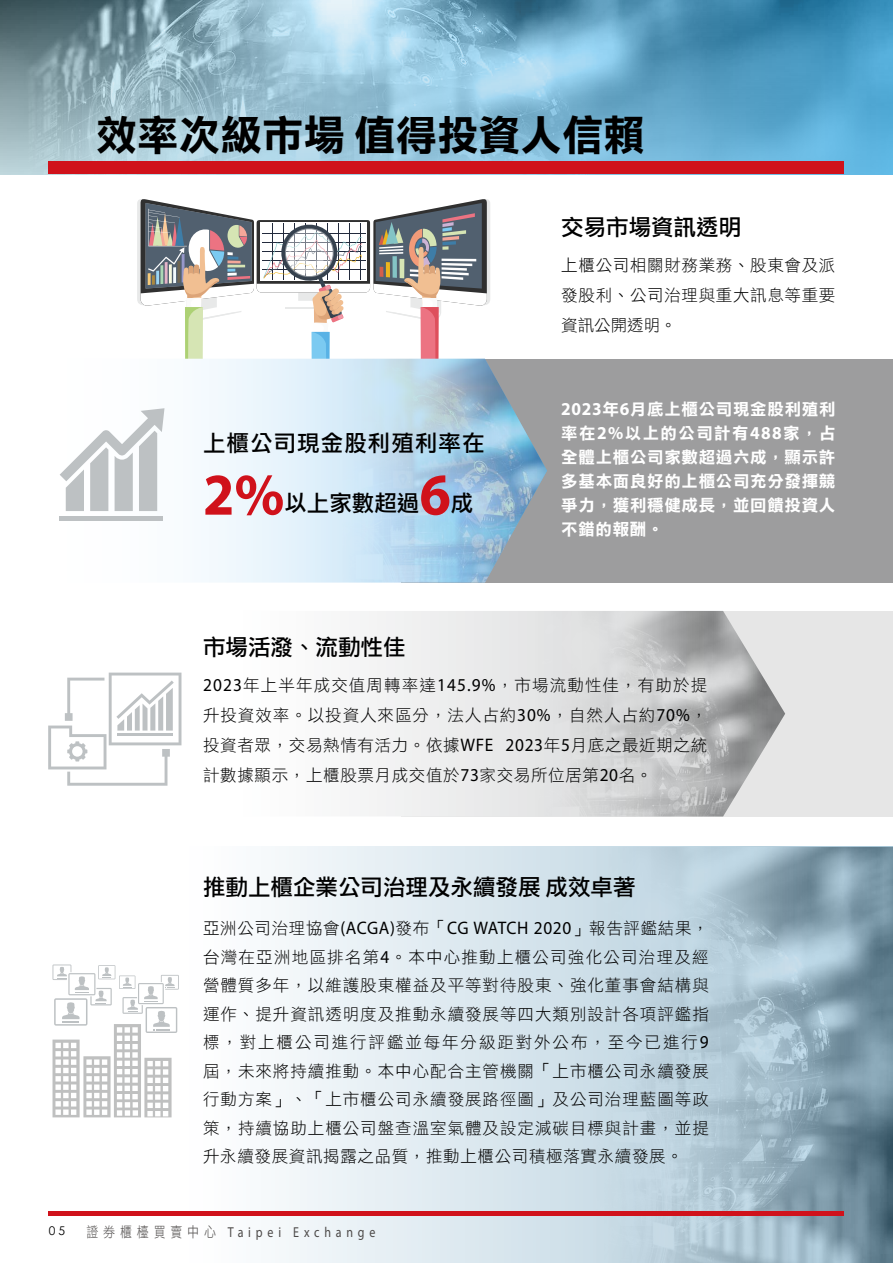
<style>
.page{position:relative;width:893px;height:1263px;background:#fff}
.page>*{position:absolute;margin:0;border:0;box-sizing:border-box;transform-origin:0 0}
.t1{font:700 59.55px "Myriad Pro";color:#d0121b;scale:.95 1}
.t2{font:42px "DF Li Hei Std W7";color:#000}
.t3{font:22.5px "DF Li Hei Std W5";color:#000}
.t4{font:22.5px "DF Li Hei Std W5";letter-spacing:.045em;color:#000}
.t5{font:16.5px/28.5px "DF Li Hei Std W3";letter-spacing:.04em;color:#000;text-align:justify}
.t6{font:16.5px/24px "DF Li Hei Std W7";letter-spacing:.04em;color:#fff;text-align:justify}
.t7{font:14.4px "Myriad Pro";letter-spacing:.4em;color:#4c4948;scale:.83 1}
.t8{font:12px "Century Gothic";color:#000}
.s1{font-family:"Myriad Pro";font-weight:700;font-size:18.15px}
.s2{font-family:"Myriad Pro";font-size:18.15px}
.s3{font-family:"DF Li Hei Std W3"}
</style>
<div class="page">
<div style="left:174px;top:846px;width:719px;height:417px;background:linear-gradient(to bottom,#f3f7fa,#f3f7fa)"></div>
<img style="left:400px;top:848px;width:493px;height:415px">
<img style="left:0;top:0;width:893px;height:174px">
<hr style="left:49px;top:1211px;width:795px;height:4px;background:#d0121b">
<div style="left:401px;top:611px;width:492px;height:205px;background:#e6e6e6"></div>
<div style="left:360px;top:611px;width:19px;height:205px;background:#f4f4f4"></div>
<img style="left:379px;top:611px;width:406px;height:205px">
<div style="left:401px;top:359px;width:492px;height:224px;background:#9d9d9e"></div>
<img style="left:201px;top:368px;width:346px;height:215px">
<div style="left:49px;top:162px;width:795px;height:12px;background:#d0121b"></div>
<hr style="left:60px;top:517px;width:103px;height:4px;background:#bdc1c3">
<svg style="left:60px;top:199px;width:430px;height:312px"></svg>
<svg style="left:48px;top:673px;width:133px;height:113px"></svg>
<svg style="left:53px;top:964px;width:126px;height:153px"></svg>
<h2 class="t2" style="left:96px;top:113px;width:551px">效率次級市場值得投資人信賴</h2>
<h3 class="t3" style="left:561px;top:214px;width:181px">交易市場資訊透明</h3>
<h3 class="t4" style="left:203px;top:430px;width:283px">上櫃公司現金股利殖利率在</h3>
<h1 class="t1" style="left:203px;top:456px;width:87px">2%</h1>
<h1 class="t1" style="left:419px;top:456px;width:35px">6</h1>
<h3 class="t3" style="left:284px;top:491px;width:137px">以上家數超過</h3>
<h3 class="t3" style="left:451px;top:491px;width:24px">成</h3>
<h3 class="t3" style="left:203px;top:634px;width:204px">市場活潑、流動性佳</h3>
<p class="t5" style="left:561px;top:249px;width:276px;line-height:30px">上櫃公司相關財務業務、股東會及派發股利、公司治理與重大訊息等重要資訊公開透明。</p>
<p class="t6" style="left:561px;top:396px;width:276px"><span class="s1">2023</span>年<span class="s1">6</span>月底上櫃公司現金股利殖利率在<span class="s1">2%</span>以上的公司計有<span class="s1">488</span>家，占全體上櫃公司家數超過六成，顯示許多基本面良好的上櫃公司充分發揮競爭力，獲利穩健成長，並回饋投資人不錯的報酬。</p>
<p class="t5" style="left:203px;top:669px;width:506px;line-height:30px"><span class="s2">2023</span>年上半年成交值周轉率達<span class="s2">145.9%</span>，市場流動性佳，有助於提升投資效率。以投資人來區分，法人占約<span class="s2">30%</span>，自然人占約<span class="s2">70%</span>，投資者眾，交易熱情有活力。依據<span class="s2">WFE 2023</span>年<span class="s2">5</span>月底之最近期之統計數據顯示，上櫃股票月成交值於<span class="s2">73</span>家交易所位居第<span class="s2">20</span>名。</p>
<h3 class="t3" style="left:203px;top:874px;width:434px">推動上櫃企業公司治理及永續發展成效卓著</h3>
<p class="t5" style="left:203px;top:913px;width:507px">亞洲公司治理協會<span class="s2">(ACGA)</span>發布「<span class="s2">CG WATCH 2020</span>」報告評鑑結果，台灣在亞洲地區排名第<span class="s2">4</span>。本中心推動上櫃公司強化公司治理及經營體質多年，以維護股東權益及平等對待股東、強化董事會結構與運作、提升資訊透明度及推動永續發展等四大類別設計各項評鑑指標，對上櫃公司進行評鑑並每年分級距對外公布，至今已進行<span class="s2">9</span>屆，未來將持續推動。本中心配合主管機關「上市櫃公司永續發展行動方案」、「上市櫃公司永續發展路徑圖」及公司治理藍圖等政策，持續協助上櫃公司盤查溫室氣體及設定減碳目標與計畫，並提升永續發展資訊揭露之品質，推動上櫃公司積極落實永續發展。</p>
<p class="t8" style="left:49px;top:1223px;width:18px">05</p>
<p class="t7" style="left:86px;top:1223px;width:350px"><span class="s3">證券櫃檯買賣中心</span> Taipei Exchange</p>
</div>
